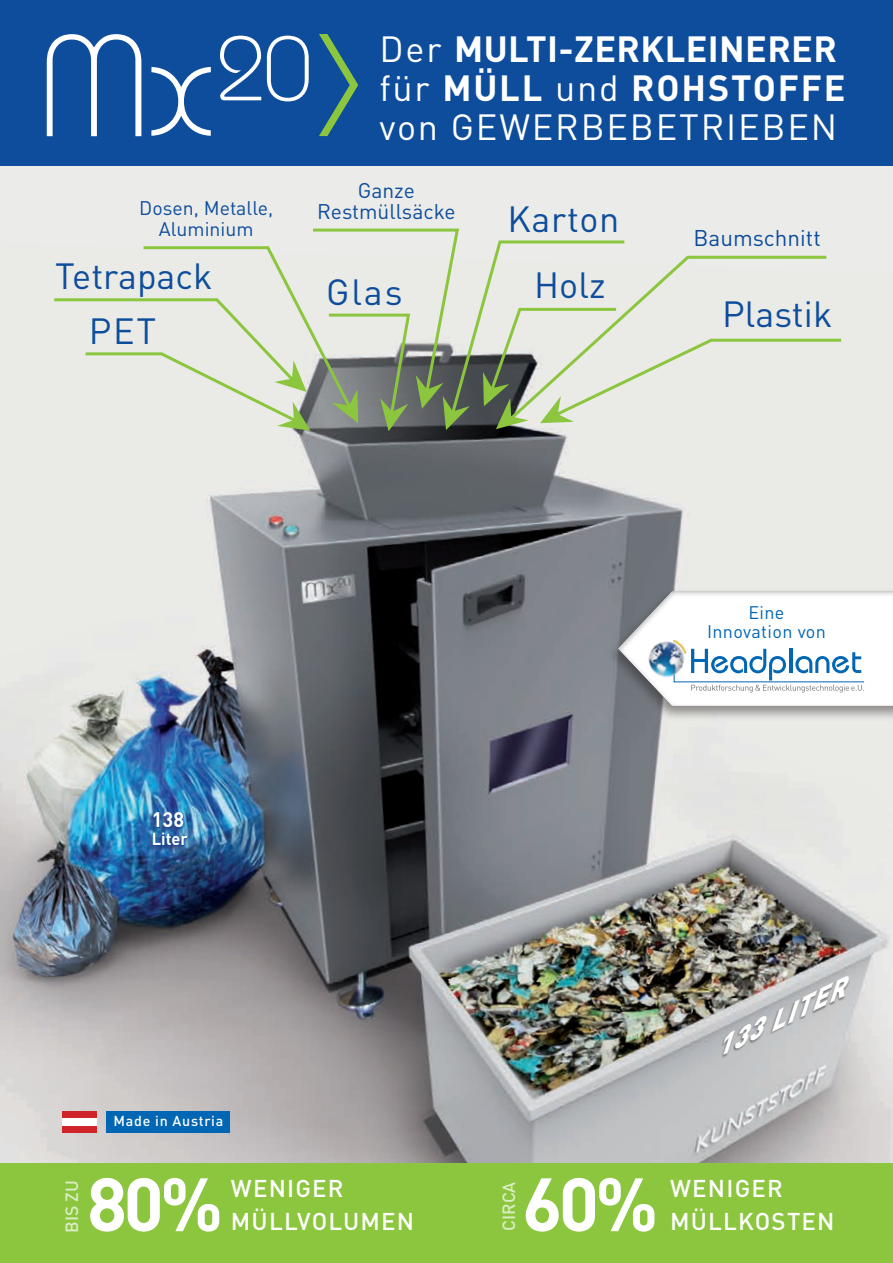
<style>
.page{position:relative;width:893px;height:1263px;background:#fff}
.page>*{position:absolute;margin:0;border:0;box-sizing:border-box;transform-origin:0 0}
.t1{font:700 74.25px "DIN Pro";color:#fff}
.t2{font:700 36px/39px "DIN Pro";letter-spacing:.01em;color:#fff}
.t3{font:36px "DIN Pro";color:#0d4d9b}
.t4{font:500 24px/33.8px "DIN Pro";letter-spacing:.05em;color:#fff}
.t5{font:italic 900 24px "DIN Pro";color:#fff;scale:1.2 1}
.t6{font:22.5px "DIN Pro";color:#0d4d9b}
.t7{font:21px/21px "DIN Pro";color:#0d4d9b;text-align:center}
.t8{font:700 20.85px "DIN Pro";color:#fff;scale:.95 1}
.t9{font:19.5px/21px "DIN Pro";color:#0d4d9b;text-align:center}
.t10{font:18px/19.5px "DIN Pro";letter-spacing:.02em;color:#0166b3;text-align:center}
.t11{font:500 17.55px "DIN Pro";color:#fff}
.t12{font:700 17.25px "DIN Pro";color:#fff;scale:.95 1}
.t13{font:500 14.25px "DIN Pro";letter-spacing:.05em;color:#fff}
.s1{font-weight:400}
</style>
<div class="page">
<div style="left:0;top:166px;width:893px;height:1097px;background:#ebebe9"></div>
<img style="left:0;top:431px;width:893px;height:733px">
<div style="left:0;top:1164px;width:893px;height:99px;background:#8bc63e"></div>
<div style="left:0;top:0;width:893px;height:166px;background:#0d4d9b"></div>
<div style="left:720px;top:976px;width:130px;height:83px;background:#231f20;opacity:.5"></div>
<svg style="left:54px;top:228px;width:788px;height:203px"></svg>
<svg style="left:319px;top:34px;width:39px;height:102px"></svg>
<svg style="left:47px;top:34px;width:94px;height:102px"></svg>
<svg style="left:151px;top:67px;width:60px;height:69px"></svg>
<svg style="left:220px;top:36px;width:89px;height:65px"></svg>
<div style="left:607px;top:588px;width:286px;height:133px;background:#231f20;opacity:.45"></div>
<svg style="left:618px;top:591px;width:275px;height:115px;background:#dce3e8"></svg>
<div style="left:63px;top:1111px;width:34px;height:7px;background:#d1232a"></div>
<div style="left:63px;top:1125px;width:34px;height:8px;background:#d1232a"></div>
<div style="left:63px;top:1118px;width:34px;height:7px;background:#fff"></div>
<div style="left:107px;top:1111px;width:123px;height:21px;background:#0166b3"></div>
<svg style="left:145px;top:810px;width:44px;height:43px"></svg>
<svg style="left:152px;top:811px;width:37px;height:35px"></svg>
<p class="t9" style="left:139px;top:196px;width:135px">Dosen, Metalle,<br>Aluminium</p>
<p class="t3" style="left:55px;top:252px;width:159px">Tetrapack</p>
<p class="t3" style="left:89px;top:307px;width:69px">PET</p>
<p class="t2" style="left:379px;top:28px;width:468px"><span class="s1">Der</span> MULTI-ZERKLEINERER <span class="s1">für</span> MÜLL <span class="s1">und</span> ROHSTOFFE <span class="s1">von GEWERBEBETRIEBEN</span></p>
<p class="t7" style="left:317px;top:179px;width:140px">Ganze<br>Restmüllsäcke</p>
<p class="t3" style="left:326px;top:268px;width:78px">Glas</p>
<p class="t3" style="left:507px;top:194px;width:114px">Karton</p>
<p class="t3" style="left:534px;top:261px;width:73px">Holz</p>
<p class="t6" style="left:693px;top:222px;width:129px">Baumschnitt</p>
<p class="t3" style="left:722px;top:290px;width:112px">Plastik</p>
<p class="t8" style="left:152px;top:806px;width:36px">138</p>
<p class="t12" style="left:152px;top:827px;width:40px">Liter</p>
<p class="t13" style="left:114px;top:1111px;width:111px">Made in Austria</p>
<p class="t10" style="left:707px;top:602px;width:120px">Eine<br>Innovation von</p>
<p class="t5" style="left:706px;top:1036px;width:120px;rotate:-26deg">133 LITER</p>
<p class="t11" style="left:60px;top:1233px;width:54px;rotate:-90deg">BIS ZU</p>
<h1 class="t1" style="left:87px;top:1154px;width:138px">80%</h1>
<p class="t11" style="left:497px;top:1231px;width:51px;rotate:-90deg">CIRCA</p>
<h1 class="t1" style="left:522px;top:1154px;width:138px">60%</h1>
<p class="t4" style="left:231px;top:1170px;width:185px">WENIGER<br>MÜLLVOLUMEN</p>
<p class="t4" style="left:670px;top:1170px;width:166px">WENIGER<br>MÜLLKOSTEN</p>
</div>
